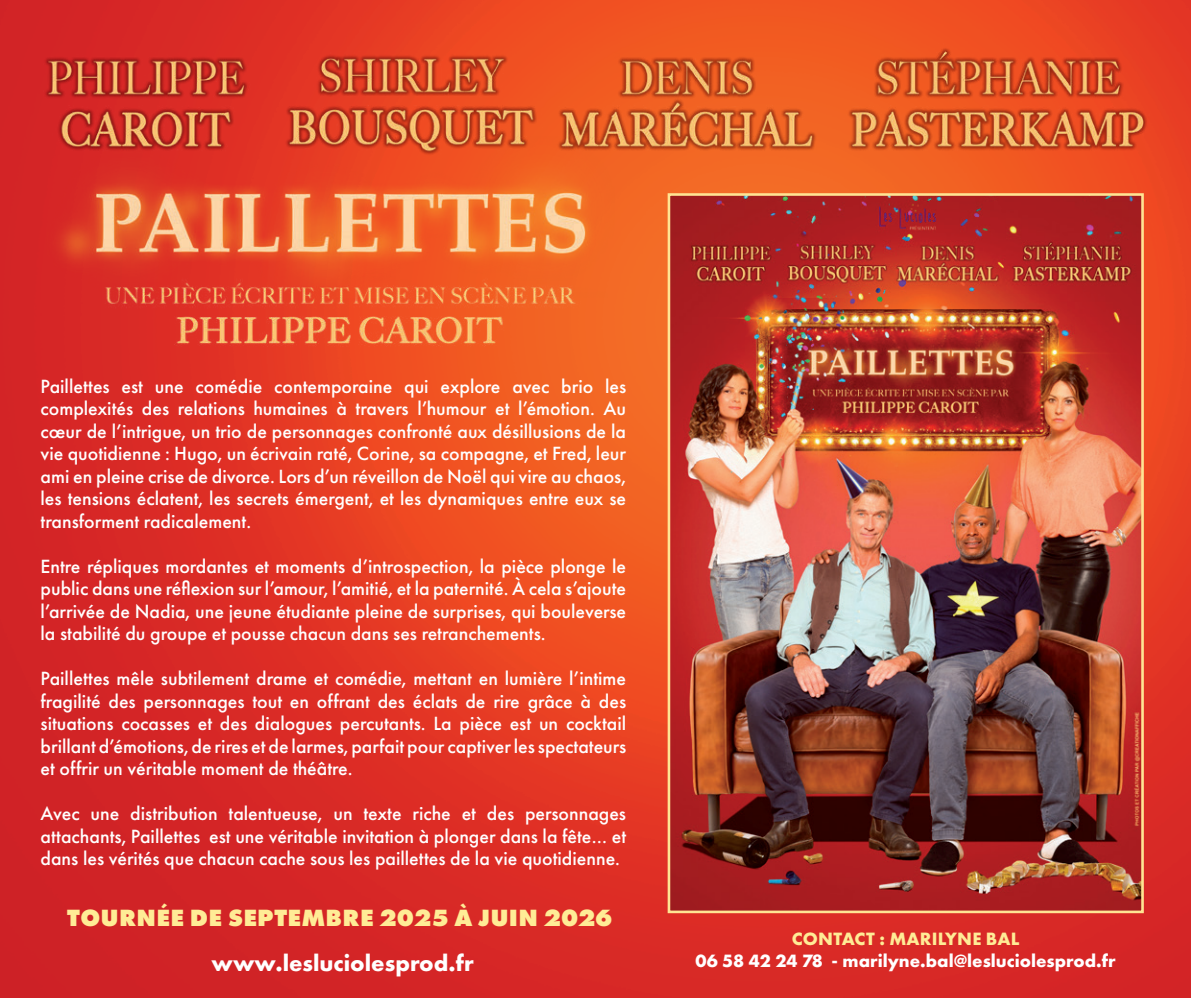
<style>
.page{position:relative;width:1191px;height:998px;background:#fff}
.page>*{position:absolute;margin:0;border:0;box-sizing:border-box;transform-origin:0 0}
.t1{font:800 24.4px "Futura PT";letter-spacing:.01em;color:#ffec96}
.t2{font:700 23.8px "Futura PT";color:#fff}
.t3{font:500 19.8px/22.6px "Futura PT";color:#fff;text-align:justify}
.t4{font:700 18.6px "Futura PT";color:#fff}
.t5{font:700 18.6px "Futura PT";letter-spacing:.01em;color:#ffec96}
</style>
<div class="page">
<img style="left:0;top:297px;width:1191px;height:701px">
<img style="left:671px;top:297px;width:468px;height:612px">
<img style="left:0;top:0;width:1191px;height:297px">
<img style="left:0;top:119px;width:932px;height:300px">
<p class="t3" style="left:41px;top:375px;width:587px">Paillettes est une comédie contemporaine qui explore avec brio les complexités des relations humaines à travers l’humour et l’émotion. Au cœur de l’intrigue, un trio de personnages confronté aux désillusions de la vie quotidienne : Hugo, un écrivain raté, Corine, sa compagne, et Fred, leur ami en pleine crise de divorce. Lors d’un réveillon de Noël qui vire au chaos, les tensions éclatent, les secrets émergent, et les dynamiques entre eux se transforment radicalement.</p>
<p class="t3" style="left:41px;top:555px;width:587px">Entre répliques mordantes et moments d’introspection, la pièce plonge le public dans une réflexion sur l’amour, l’amitié, et la paternité. À cela s’ajoute l’arrivée de Nadia, une jeune étudiante pleine de surprises, qui bouleverse la stabilité du groupe et pousse chacun dans ses retranchements.</p>
<p class="t3" style="left:41px;top:667px;width:587px">Paillettes mêle subtilement drame et comédie, mettant en lumière l’intime fragilité des personnages tout en offrant des éclats de rire grâce à des situations cocasses et des dialogues percutants. La pièce est un cocktail brillant d’émotions, de rires et de larmes, parfait pour captiver les spectateurs et offrir un véritable moment de théâtre.</p>
<p class="t3" style="left:41px;top:802px;width:587px">Avec une distribution talentueuse, un texte riche et des personnages attachants, Paillettes est une véritable invitation à plonger dans la fête… et dans les vérités que chacun cache sous les paillettes de la vie quotidienne.</p>
<p class="t1" style="left:67px;top:903px;width:547px">TOURNÉE DE SEPTEMBRE 2025 À JUIN 2026</p>
<p class="t2" style="left:212px;top:948px;width:264px">www.lesluciolesprod.fr</p>
<p class="t5" style="left:792px;top:927px;width:229px">CONTACT : MARILYNE BAL</p>
<p class="t4" style="left:695px;top:950px;width:422px">06 58 42 24 78 - marilyne.bal@lesluciolesprod.fr</p>
</div>
